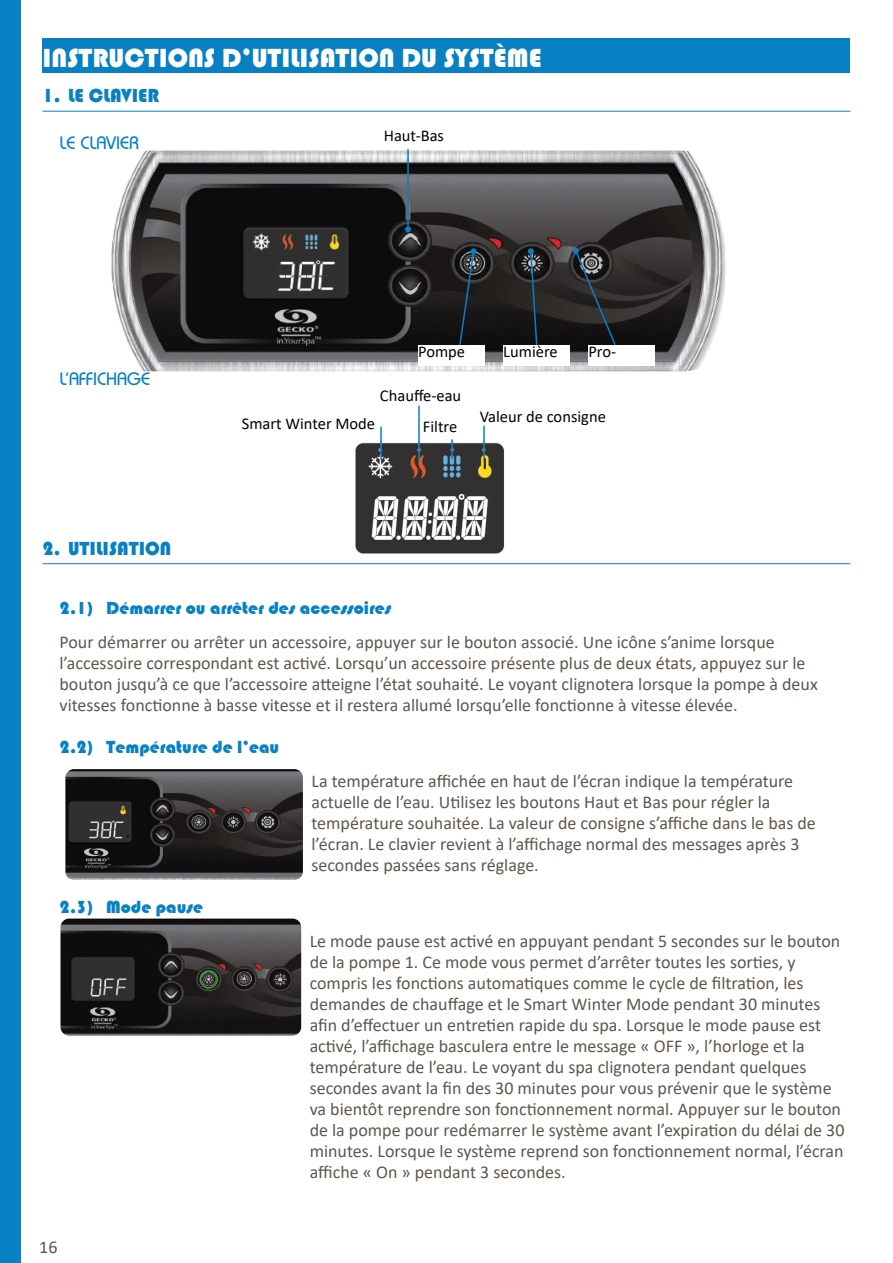
<style>
.page{position:relative;width:893px;height:1263px;background:#fff}
.page>*{position:absolute;margin:0;border:0;box-sizing:border-box;transform-origin:0 0}
.Titre_Principal{font:27px "Bauhaus 93";color:#fff}
.t1{font:19.5px "Bauhaus 93";color:#0880c4}
.Paragraphe_normal{font:18px/21px "Calibri";color:#60564b}
.t2{font:18px "Bauhaus 93";color:#0880c4}
.Paragraphe_normal-2{font:500 18px "Bauhaus Std";color:#0880c4}
.Titre_de_paragraphe{font:16.5px "Calibri";color:#020304}
</style>
<div class="page">
<div style="left:0;top:0;width:21px;height:1263px;background:#0880c4"></div>
<div style="left:43px;top:38px;width:807px;height:35px;background:#0880c4"></div>
<hr style="left:43px;top:111px;width:807px;height:1px;background:#0880c4">
<hr style="left:43px;top:563px;width:807px;height:1px;background:#0880c4">
<img style="left:65px;top:769px;width:238px;height:111px">
<img style="left:60px;top:918px;width:241px;height:117px">
<img style="left:111px;top:151px;width:615px;height:220px">
<hr style="left:407px;top:149px;width:2px;height:80px;background:#0880c4">
<svg style="left:405px;top:226px;width:6px;height:6px"></svg>
<div style="left:418px;top:345px;width:67px;height:21px;background:#fff"></div>
<div style="left:503px;top:345px;width:67px;height:21px;background:#fff"></div>
<div style="left:588px;top:345px;width:67px;height:21px;background:#fff"></div>
<svg style="left:458px;top:248px;width:18px;height:97px;background:#202a31"></svg>
<svg style="left:528px;top:248px;width:10px;height:97px"></svg>
<svg style="left:573px;top:248px;width:44px;height:99px;background:#2d3032"></svg>
<img style="left:355px;top:442px;width:150px;height:112px">
<hr style="left:380px;top:427px;width:2px;height:33px;background:#0880c4">
<hr style="left:418px;top:406px;width:2px;height:54px;background:#0880c4">
<hr style="left:451px;top:439px;width:2px;height:20px;background:#0880c4">
<hr style="left:483px;top:426px;width:2px;height:33px;background:#0880c4">
<div style="left:200px;top:970px;width:18px;height:18px;border:2px solid #3fa535;border-radius:50%"></div>
<p class="Titre_Principal" style="left:43px;top:43px;width:501px">INSTRUCTIONS D’UTILISATION DU SYSTÈME</p>
<p class="t1" style="left:43px;top:85px;width:118px">1. LE CLAVIER</p>
<p class="Paragraphe_normal-2" style="left:60px;top:132px;width:81px">LE CLAVIER</p>
<p class="Titre_de_paragraphe" style="left:384px;top:124px;width:62px">Haut-Bas</p>
<p class="Paragraphe_normal-2" style="left:60px;top:368px;width:92px">L’AFFICHAGE</p>
<p class="t1" style="left:43px;top:537px;width:130px">2. UTILISATION</p>
<p class="Titre_de_paragraphe" style="left:418px;top:340px;width:48px">Pompe</p>
<p class="Titre_de_paragraphe" style="left:503px;top:340px;width:56px">Lumière</p>
<p class="Titre_de_paragraphe" style="left:588px;top:340px;width:29px">Pro-</p>
<p class="Titre_de_paragraphe" style="left:380px;top:385px;width:83px">Chauffe-eau</p>
<p class="Titre_de_paragraphe" style="left:242px;top:412px;width:135px">Smart Winter Mode</p>
<p class="Titre_de_paragraphe" style="left:423px;top:415px;width:36px">Filtre</p>
<p class="Titre_de_paragraphe" style="left:480px;top:405px;width:128px">Valeur de consigne</p>
<p class="t2" style="left:60px;top:598px;width:333px">2.1) Démarrer ou arrêter des accessoires</p>
<p class="Paragraphe_normal" style="left:60px;top:631px;width:760px">Pour démarrer ou arrêter un accessoire, appuyer sur le bouton associé. Une icône s’anime lorsque l’accessoire correspondant est activé. Lorsqu’un accessoire présente plus de deux états, appuyez sur le bouton jusqu’à ce que l’accessoire atteigne l’état souhaité. Le voyant clignotera lorsque la pompe à deux vitesses fonctionne à basse vitesse et il restera allumé lorsqu’elle fonctionne à vitesse élevée.</p>
<p class="t2" style="left:60px;top:737px;width:221px">2.2) Température de l’eau</p>
<p class="Paragraphe_normal" style="left:311px;top:770px;width:506px">La température affichée en haut de l’écran indique la température actuelle de l’eau. Utilisez les boutons Haut et Bas pour régler la température souhaitée. La valeur de consigne s’affiche dans le bas de l’écran. Le clavier revient à l’affichage normal des messages après 3 secondes passées sans réglage.</p>
<p class="t2" style="left:60px;top:897px;width:145px">2.3) Mode pause</p>
<p class="Paragraphe_normal" style="left:310px;top:930px;width:536px">Le mode pause est activé en appuyant pendant 5 secondes sur le bouton de la pompe 1. Ce mode vous permet d’arrêter toutes les sorties, y compris les fonctions automatiques comme le cycle de filtration, les demandes de chauffage et le Smart Winter Mode pendant 30 minutes afin d’effectuer un entretien rapide du spa. Lorsque le mode pause est activé, l’affichage basculera entre le message « OFF », l’horloge et la température de l’eau. Le voyant du spa clignotera pendant quelques secondes avant la fin des 30 minutes pour vous prévenir que le système va bientôt reprendre son fonctionnement normal. Appuyer sur le bouton de la pompe pour redémarrer le système avant l’expiration du délai de 30 minutes. Lorsque le système reprend son fonctionnement normal, l’écran affiche « On » pendant 3 secondes.</p>
<p class="Paragraphe_normal" style="left:39px;top:1236px;width:20px">16</p>
</div>
